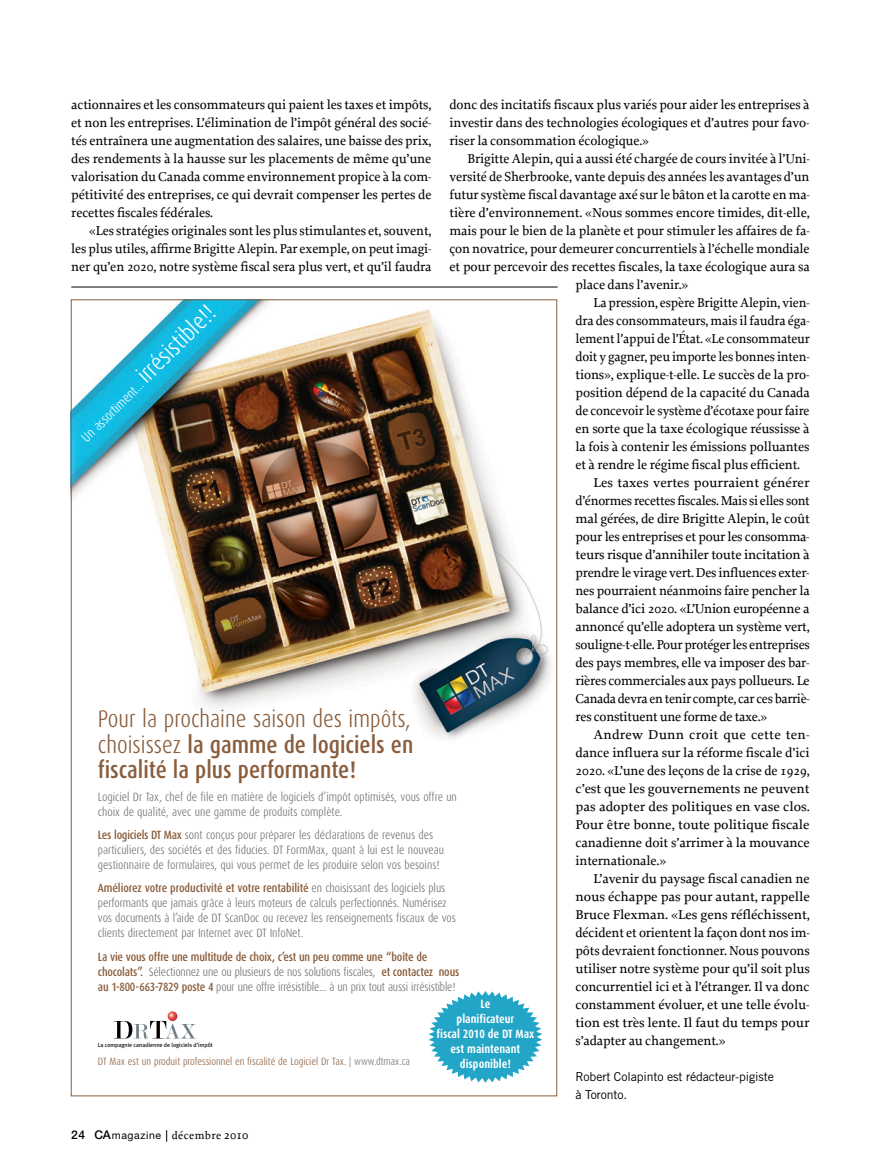
<style>
.page{position:relative;width:878px;height:1175px;background:#fff}
.page>*{position:absolute;margin:0;border:0;box-sizing:border-box;transform-origin:0 0}
.t1{font:500 24px/25.5px "Dax Condensed";color:#8a5d3c;text-align:justify}
.t2{font:500 13.5px "Proforma";letter-spacing:-.01em;color:#000}
.t3{font:500 13.5px "Proforma";letter-spacing:-.01em;color:#000;scale:1.05 1}
.t4{font:500 13.5px "Proforma";letter-spacing:-.01em;color:#000;scale:1.04 1}
.t5{font:300 13.5px "Dax Condensed";color:#fff}
.t6{font:500 13.5px "Proforma";letter-spacing:.015em;color:#000;scale:1.05 1}
.t7{font:12.3px/18px "Trade Gothic";letter-spacing:-.01em;color:#000}
.t8{font:300 12px/15px "Dax Condensed";color:#6d6e70}
.t9{font:500 12px/15px "Dax Condensed";letter-spacing:-.015em;color:#8a5d3c}
.t10{font:700 12px/15px "Dax Condensed";color:#fff;text-align:center}
.t11{font:12px "Courier";color:#000}
.t12{font:300 10.5px "Dax Condensed";color:#8a5d3c}
.t13{font:10.5px "Helvetica Neue LT Std";letter-spacing:.055em;color:#000}
.t14{font:6px "Meta Plus";color:#000}
.s1{font-size:24px}
.s2{font-weight:300}
.s3{font-weight:500;color:#8a5d3c}
.s4{font-weight:300;color:#6d6e70}
.s5{color:#6d6e70}
.s6{font-weight:500;font-size:12px}
.s7{font-family:"Proforma";font-weight:500;font-size:11.25px}
.s8{font-family:"Proforma";font-weight:500;font-size:12.45px}
</style>
<div class="page">
<hr style="left:71px;top:287px;width:486px;height:1px;background:#000">
<img style="left:70px;top:299px;width:488px;height:798px">
<p class="t2" style="left:449px;top:96px;width:361px">donc des incitatifs fiscaux plus variés pour aider les entreprises à</p>
<p class="t2" style="left:449px;top:114px;width:361px">investir dans des technologies écologiques et d’autres pour favo-</p>
<p class="t2" style="left:449px;top:132px;width:201px">riser la consommation écologique.»</p>
<p class="t2" style="left:467px;top:150px;width:343px">Brigitte Alepin, qui a aussi été chargée de cours invitée à l’Uni-</p>
<p class="t2" style="left:449px;top:168px;width:361px">versité de Sherbrooke, vante depuis des années les avantages d’un</p>
<p class="t2" style="left:449px;top:186px;width:362px">futur système fiscal davantage axé sur le bâton et la carotte en ma-</p>
<p class="t2" style="left:449px;top:204px;width:362px">tière d’environnement. «Nous sommes encore timides, dit-elle,</p>
<p class="t2" style="left:449px;top:222px;width:362px">mais pour le bien de la planète et pour stimuler les affaires de fa-</p>
<p class="t2" style="left:449px;top:240px;width:361px">çon novatrice, pour demeurer concurrentiels à l’échelle mondiale</p>
<p class="t2" style="left:449px;top:258px;width:362px">et pour percevoir des recettes fiscales, la taxe écologique aura sa</p>
<p class="t2" style="left:575px;top:276px;width:114px">place dans l’avenir.»</p>
<p class="t2" style="left:593px;top:294px;width:218px">La pression, espère Brigitte Alepin, vien-</p>
<p class="t2" style="left:575px;top:312px;width:236px">dra des consommateurs, mais il faudra éga-</p>
<p class="t2" style="left:575px;top:330px;width:236px">lement l’appui de l’État. «Le consommateur</p>
<p class="t2" style="left:575px;top:348px;width:236px">doit y gagner, peu importe les bonnes inten-</p>
<p class="t2" style="left:575px;top:366px;width:236px">tions», explique-t-elle. Le succès de la pro-</p>
<p class="t2" style="left:575px;top:384px;width:236px">position dépend de la capacité du Canada</p>
<p class="t2" style="left:575px;top:402px;width:235px">de concevoir le système d’écotaxe pour faire</p>
<p class="t2" style="left:575px;top:420px;width:235px">en sorte que la taxe écologique réussisse à</p>
<p class="t2" style="left:575px;top:438px;width:235px">la fois à contenir les émissions polluantes</p>
<p class="t2" style="left:575px;top:456px;width:226px">et à rendre le régime fiscal plus efficient.</p>
<p class="t3" style="left:593px;top:474px;width:207px">Les taxes vertes pourraient générer</p>
<p class="t2" style="left:575px;top:492px;width:236px">d’énormes recettes fiscales. Mais si elles sont</p>
<p class="t2" style="left:575px;top:510px;width:236px">mal gérées, de dire Brigitte Alepin, le coût</p>
<p class="t2" style="left:575px;top:528px;width:236px">pour les entreprises et pour les consomma-</p>
<p class="t2" style="left:575px;top:546px;width:235px">teurs risque d’annihiler toute incitation à</p>
<p class="t2" style="left:575px;top:564px;width:236px">prendre le virage vert. Des influences exter-</p>
<p class="t2" style="left:575px;top:582px;width:236px">nes pourraient néanmoins faire pencher la</p>
<p class="t2" style="left:575px;top:600px;width:235px">balance d’ici 2020. «L’Union européenne a</p>
<p class="t2" style="left:575px;top:618px;width:236px">annoncé qu’elle adoptera un système vert,</p>
<p class="t2" style="left:575px;top:636px;width:236px">souligne-t-elle. Pour protéger les entreprises</p>
<p class="t2" style="left:575px;top:654px;width:236px">des pays membres, elle va imposer des bar-</p>
<p class="t2" style="left:575px;top:672px;width:236px">rières commerciales aux pays pollueurs. Le</p>
<p class="t2" style="left:575px;top:690px;width:236px">Canada devra en tenir compte, car ces barriè-</p>
<p class="t2" style="left:575px;top:708px;width:193px">res constituent une forme de taxe.»</p>
<p class="t6" style="left:593px;top:726px;width:207px">Andrew Dunn croit que cette ten-</p>
<p class="t2" style="left:575px;top:744px;width:236px">dance influera sur la réforme fiscale d’ici</p>
<p class="t2" style="left:575px;top:762px;width:236px">2020. «L’une des leçons de la crise de 1929,</p>
<p class="t4" style="left:575px;top:780px;width:226px">c’est que les gouvernements ne peuvent</p>
<p class="t3" style="left:575px;top:798px;width:225px">pas adopter des politiques en vase clos.</p>
<p class="t3" style="left:575px;top:816px;width:224px">Pour être bonne, toute politique fiscale</p>
<p class="t2" style="left:575px;top:834px;width:236px">canadienne doit s’arrimer à la mouvance</p>
<p class="t2" style="left:575px;top:852px;width:92px">internationale.»</p>
<p class="t2" style="left:593px;top:870px;width:217px">L’avenir du paysage fiscal canadien ne</p>
<p class="t3" style="left:575px;top:888px;width:224px">nous échappe pas pour autant, rappelle</p>
<p class="t3" style="left:575px;top:906px;width:225px">Bruce Flexman. «Les gens réfléchissent,</p>
<p class="t2" style="left:575px;top:924px;width:236px">décident et orientent la façon dont nos im-</p>
<p class="t2" style="left:575px;top:942px;width:236px">pôts devraient fonctionner. Nous pouvons</p>
<p class="t2" style="left:575px;top:960px;width:236px">utiliser notre système pour qu’il soit plus</p>
<p class="t2" style="left:575px;top:978px;width:235px">concurrentiel ici et à l’étranger. Il va donc</p>
<p class="t2" style="left:575px;top:996px;width:236px">constamment évoluer, et une telle évolu-</p>
<p class="t3" style="left:575px;top:1014px;width:224px">tion est très lente. Il faut du temps pour</p>
<p class="t2" style="left:575px;top:1032px;width:151px">s’adapter au changement.»</p>
<p class="t7" style="left:575px;top:1067px;width:200px">Robert Colapinto est rédacteur-pigiste à Toronto.</p>
<p class="t2" style="left:71px;top:96px;width:361px">actionnaires et les consommateurs qui paient les taxes et impôts,</p>
<p class="t2" style="left:71px;top:114px;width:362px">et non les entreprises. L’élimination de l’impôt général des socié-</p>
<p class="t2" style="left:71px;top:132px;width:362px">tés entraînera une augmentation des salaires, une baisse des prix,</p>
<p class="t2" style="left:71px;top:150px;width:362px">des rendements à la hausse sur les placements de même qu’une</p>
<p class="t2" style="left:71px;top:168px;width:361px">valorisation du Canada comme environnement propice à la com-</p>
<p class="t2" style="left:71px;top:186px;width:362px">pétitivité des entreprises, ce qui devrait compenser les pertes de</p>
<p class="t2" style="left:71px;top:204px;width:143px">recettes fiscales fédérales.</p>
<p class="t2" style="left:89px;top:222px;width:343px">«Les stratégies originales sont les plus stimulantes et, souvent,</p>
<p class="t2" style="left:71px;top:240px;width:361px">les plus utiles, affirme Brigitte Alepin. Par exemple, on peut imagi-</p>
<p class="t2" style="left:71px;top:258px;width:362px">ner qu’en 2020, notre système fiscal sera plus vert, et qu’il faudra</p>
<p class="t11" style="left:75px;top:222px;width:369px">DT MAX Suite ad (Fr) rev1 7/14/10 5:36 PM Page 1</p>
<p class="t5" style="left:78px;top:434px;width:190px;rotate:-44deg">Un assortiment... <span class="s1">irrésistible!!</span></p>
<p class="t1" style="left:98px;top:706px;width:317px"><span class="s2">Pour la prochaine saison des impôts, choisissez</span> la gamme de logiciels en fiscalité la plus performante!</p>
<p class="t8" style="left:98px;top:789px;width:360px">Logiciel Dr Tax, chef de file en matière de logiciels d’impôt optimisés, vous offre un choix de qualité, avec une gamme de produits complète.</p>
<p class="t8" style="left:98px;top:827px;width:347px"><span class="s3">Les logiciels DT Max</span> sont conçus pour préparer les déclarations de revenus des particuliers, des sociétés et des fiducies. DT FormMax, quant à lui est le nouveau gestionnaire de formulaires, qui vous permet de les produire selon vos besoins!</p>
<p class="t8" style="left:98px;top:881px;width:359px"><span class="s3">Améliorez votre productivité et votre rentabilité</span> en choisissant des logiciels plus performants que jamais grâce à leurs moteurs de calculs perfectionnés. Numérisez vos documents à l’aide de DT ScanDoc ou recevez les renseignements fiscaux de vos clients directement par Internet avec DT InfoNet.</p>
<p class="t9" style="left:98px;top:949px;width:363px">La vie vous offre une multitude de choix, c’est un peu comme une “boîte de chocolats”. <span class="s4">Sélectionnez une ou plusieurs de nos solutions fiscales,</span> et contactez nous au 1-800-663-7829 poste 4 <span class="s4">pour une offre irrésistible... à un prix tout aussi irrésistible!</span></p>
<p class="t10" style="left:436px;top:996px;width:99px">Le<br>planificateur<br>fiscal 2010 de DT Max est maintenant disponible!</p>
<p class="t14" style="left:98px;top:1041px;width:117px">La compagnie canadienne de logiciels d’impôt</p>
<p class="t12" style="left:98px;top:1055px;width:313px">DT Max est un produit professionnel en fiscalité de Logiciel Dr Tax. <span class="s5">| www.dtmax.ca</span></p>
<p class="t13" style="left:71px;top:1129px;width:179px"><span class="s6">24 CA</span>magazine <span class="s7">décembre</span> <span class="s8">2010</span></p>
</div>
